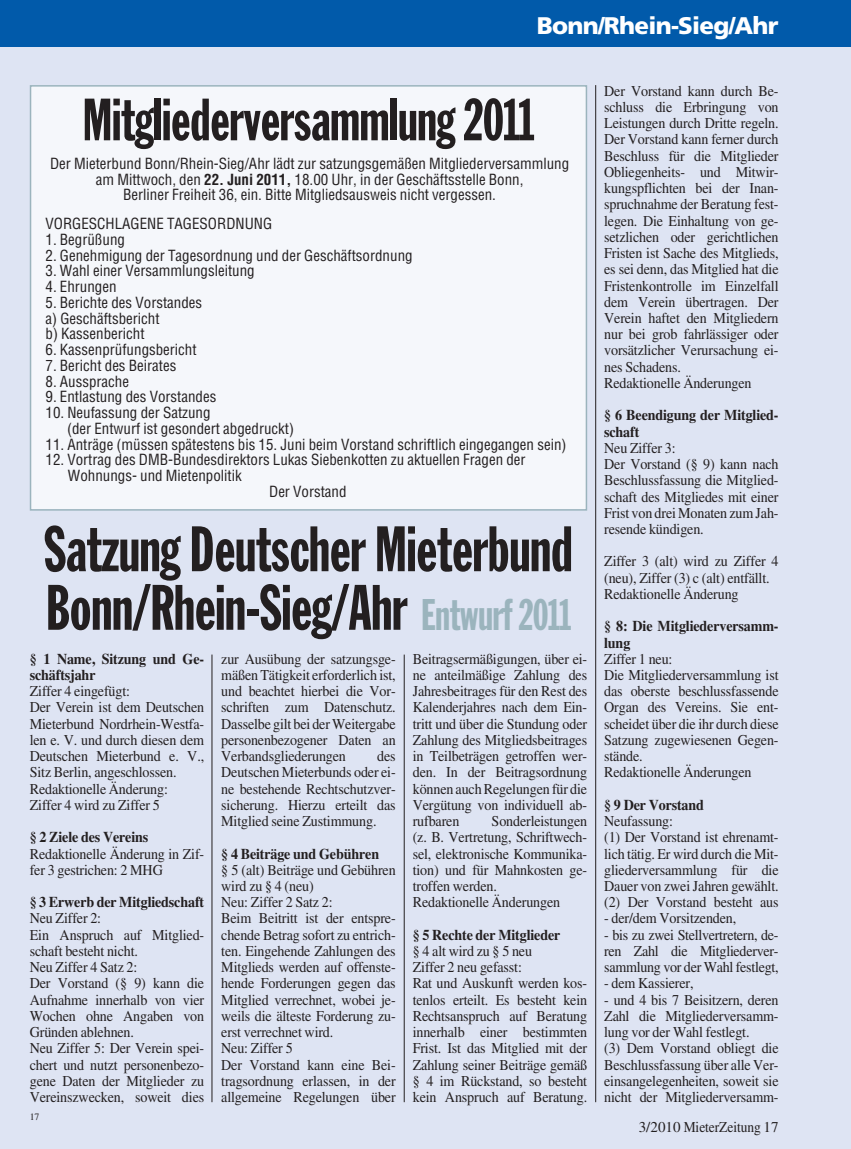
<style>
.page{position:relative;width:851px;height:1149px;background:#fff}
.page>*{position:absolute;margin:0;border:0;box-sizing:border-box;transform-origin:0 0}
.t1{font:63px/58.5px "Franklin Gothic Extra Cond";letter-spacing:-.005em;color:#231f20;scale:.94 1}
.t2{font:58.5px "Franklin Gothic Extra Cond";letter-spacing:-.005em;color:#231f20;scale:.94 1}
.t3{font:900 24px "Frutiger";letter-spacing:-.03em;color:#fff}
.t4{font:15px/16.2px "Times";letter-spacing:-.01em;color:#231f20;scale:.94 1}
.t5{font:condensed 15px/15.8px "Helvetica";color:#231f20}
.t6{font:700 15px/16.2px "Times";letter-spacing:-.01em;color:#231f20;scale:.94 1}
.t7{font:15px "Times";letter-spacing:-.01em;color:#231f20}
.t8{font:9.75px "Times";color:#231f20}
.s1{font-weight:700}
.s2{font-size:43.5px;color:#9bb4bd}
</style>
<div class="page">
<div style="left:0;top:47px;width:850px;height:1101px;background:#dee4f3"></div>
<div style="left:31px;top:87px;width:554px;height:422px;background:#f5f7fb"></div>
<div style="left:30px;top:85px;width:557px;height:425px;border:2px solid #9bb4bd"></div>
<div style="left:0;top:0;width:850px;height:47px;background:#015aaa"></div>
<hr style="left:404px;top:654px;width:1px;height:447px;background:#231f20">
<hr style="left:595px;top:85px;width:1px;height:1016px;background:#231f20">
<hr style="left:212px;top:654px;width:1px;height:447px;background:#231f20">
<h3 class="t3" style="left:537px;top:16px;width:243px">Bonn/Rhein-Sieg/Ahr</h3>
<h2 class="t2" style="left:83px;top:99px;width:482px">Mitgliederversammlung 2011</h2>
<p class="t5" style="left:50px;top:156px;width:520px;text-align:center">Der Mieterbund Bonn/Rhein-Sieg/Ahr lädt zur satzungsgemäßen Mitgliederversammlung am Mittwoch, den <span class="s1">22. Juni 2011,</span> 18.00 Uhr, in der Geschäftsstelle Bonn,<br>Berliner Freiheit 36, ein. Bitte Mitgliedsausweis nicht vergessen.</p>
<p class="t5" style="left:45px;top:216px;width:228px">VORGESCHLAGENE TAGESORDNUNG</p>
<p class="t5" style="left:45px;top:232px;width:81px">1. Begrüßung</p>
<p class="t5" style="left:45px;top:247px;width:368px">2. Genehmigung der Tagesordnung und der Geschäftsordnung</p>
<p class="t5" style="left:45px;top:263px;width:211px">3. Wahl einer Versammlungsleitung</p>
<p class="t5" style="left:45px;top:279px;width:73px">4. Ehrungen</p>
<p class="t5" style="left:45px;top:295px;width:158px">5. Berichte des Vorstandes a) Geschäftsbericht<br>b) Kassenbericht</p>
<p class="t5" style="left:45px;top:342px;width:153px">6. Kassenprüfungsbericht</p>
<p class="t5" style="left:45px;top:358px;width:132px">7. Bericht des Beirates</p>
<p class="t5" style="left:45px;top:373px;width:85px">8. Aussprache</p>
<p class="t5" style="left:45px;top:389px;width:172px">9. Entlastung des Vorstandes</p>
<p class="t5" style="left:67px;top:405px;width:228px;text-indent:-22px">10. Neufassung der Satzung<br>(der Entwurf ist gesondert abgedruckt)</p>
<p class="t5" style="left:45px;top:436px;width:522px">11. Anträge (müssen spätestens bis 15. Juni beim Vorstand schriftlich eingegangen sein)</p>
<p class="t5" style="left:45px;top:452px;width:481px">12. Vortrag des DMB-Bundesdirektors Lukas Siebenkotten zu aktuellen Fragen der</p>
<p class="t5" style="left:68px;top:468px;width:175px">Wohnungs- und Mietenpolitik</p>
<p class="t5" style="left:269px;top:484px;width:79px">Der Vorstand</p>
<h1 class="t1" style="left:44px;top:524px;width:563px">Satzung Deutscher Mieterbund<br>Bonn/Rhein-Sieg/Ahr <span class="s2">Entwurf 2011</span></h1>
<p class="t6" style="left:30px;top:650px;width:187px">§ 1 Name, Sitzung und Ge&shy;schäftsjahr</p>
<p class="t4" style="left:30px;top:684px;width:187px">Ziffer 4 eingefügt:<br>Der Verein ist dem Deutschen<br>Mieterbund Nordrhein-Westfa&shy;len e. V. und durch diesen dem<br>Deutschen Mieterbund e. V.,<br>Sitz Berlin, angeschlossen.<br>Redaktionelle Änderung:<br>Ziffer 4 wird zu Ziffer 5</p>
<p class="t6" style="left:30px;top:828px;width:128px">§ 2 Ziele des Vereins</p>
<p class="t4" style="left:30px;top:846px;width:187px">Redaktionelle Änderung in Zif&shy;fer 3 gestrichen: 2 MHG</p>
<p class="t6" style="left:30px;top:893px;width:187px">§ 3 Erwerb der Mitgliedschaft</p>
<p class="t4" style="left:30px;top:911px;width:187px">Neu Ziffer 2:<br>Ein Anspruch auf Mitglied&shy;schaft besteht nicht.<br>Neu Ziffer 4 Satz 2:<br>Der Vorstand (§ 9) kann die<br>Aufnahme innerhalb von vier<br>Wochen ohne Angaben von<br>Gründen ablehnen.<br>Neu Ziffer 5: Der Verein spei&shy;chert und nutzt personenbezo&shy;gene Daten der Mitglieder zu<br>Vereinszwecken, soweit dies</p>
<p class="t4" style="left:221px;top:652px;width:187px;text-align:justify">zur Ausübung der satzungsge&shy;mäßen Tätigkeit erforderlich ist, und beachtet hierbei die Vor&shy;schriften zum Datenschutz.<br>Dasselbe gilt bei derWeitergabe personenbezogener Daten an Verbandsgliederungen</p>
<p class="t4" style="left:412px;top:652px;width:187px;text-align:justify">Beitragsermäßigungen, über ei&shy;ne anteilmäßige Zahlung des Jahresbeitrages für den Rest des Kalenderjahres nach dem Ein&shy;tritt und über die Stundung oder Zahlung des Mitgliedsbeitrages in Teilbeträgen getroffen wer&shy;den. In der Beitragsordnung können auch Regelungen für die Vergütung von individuell ab&shy;rufbaren</p>
<p class="t4" style="left:221px;top:749px;width:187px;text-align:justify;text-indent:156px">des Deutschen Mieterbunds oder ei&shy;ne bestehende Rechtschutzver&shy;sicherung. Hierzu erteilt das Mitglied seine Zustimmung.</p>
<p class="t6" style="left:221px;top:845px;width:169px">§ 4 Beiträge und Gebühren</p>
<p class="t4" style="left:221px;top:862px;width:187px">§ 5 (alt) Beiträge und Gebühren wird zu § 4 (neu)<br>Neu: Ziffer 2 Satz 2:<br>Beim Beitritt ist der entspre&shy;chende Betrag sofort zu entrich&shy;ten. Eingehende Zahlungen des<br>Mitglieds werden auf offenste&shy;hende Forderungen gegen das<br>Mitglied verrechnet, wobei je&shy;weils die älteste Forderung zu&shy;erst verrechnet wird.<br>Neu: Ziffer 5<br>Der Vorstand kann eine Bei&shy;tragsordnung erlassen, in der allgemeine Regelungen über</p>
<p class="t4" style="left:412px;top:814px;width:187px;text-indent:79px">Sonderleistungen (z. B. Vertretung, Schriftwech&shy;sel, elektronische Kommunika&shy;tion) und für Mahnkosten ge&shy;troffen werden.<br>Redaktionelle Änderungen</p>
<p class="t6" style="left:412px;top:926px;width:158px">§ 5 Rechte der Mitglieder</p>
<p class="t4" style="left:412px;top:944px;width:187px">§ 4 alt wird zu § 5 neu<br>Ziffer 2 neu gefasst:<br>Rat und Auskunft werden kos&shy;tenlos erteilt. Es besteht kein<br>Rechtsanspruch auf Beratung innerhalb einer bestimmten<br>Frist. Ist das Mitglied mit der<br>Zahlung seiner Beiträge gemäß § 4 im Rückstand, so besteht kein Anspruch auf Beratung.</p>
<p class="t8" style="left:30px;top:1112px;width:11px">17</p>
<p class="t4" style="left:604px;top:84px;width:187px">Der Vorstand kann durch Be&shy;schluss die Erbringung von<br>Leistungen durch Dritte regeln.<br>Der Vorstand kann ferner durch<br>Beschluss für die Mitglieder<br>Obliegenheits- und Mitwir&shy;kungspflichten bei der Inan&shy;spruchnahme der Beratung fest&shy;legen. Die Einhaltung von ge&shy;setzlichen oder gerichtlichen<br>Fristen ist Sache des Mitglieds, es sei denn, das Mitglied hat die<br>Fristenkontrolle im Einzelfall dem Verein übertragen. Der<br>Verein haftet den Mitgliedern nur bei grob fahrlässiger oder vorsätzlicher Verursachung ei&shy;nes Schadens.<br>Redaktionelle Änderungen</p>
<p class="t6" style="left:604px;top:407px;width:187px">§ 6 Beendigung der Mitglied&shy;schaft</p>
<p class="t4" style="left:604px;top:441px;width:187px">Neu Ziffer 3:<br>Der Vorstand (§ 9) kann nach<br>Beschlussfassung die Mitglied&shy;schaft des Mitgliedes mit einer<br>Frist von drei Monaten zum Jah&shy;resende kündigen.</p>
<p class="t4" style="left:604px;top:554px;width:187px">Ziffer 3 (alt) wird zu Ziffer 4 (neu), Ziffer (3) c (alt) entfällt.<br>Redaktionelle Änderung</p>
<p class="t6" style="left:604px;top:618px;width:187px">§ 8: Die Mitgliederversamm&shy;lung</p>
<p class="t4" style="left:604px;top:652px;width:187px">Ziffer 1 neu:<br>Die Mitgliederversammlung ist das oberste beschlussfassende<br>Organ des Vereins. Sie ent&shy;scheidet über die ihr durch diese<br>Satzung zugewiesenen Gegen&shy;stände.<br>Redaktionelle Änderungen</p>
<p class="t6" style="left:604px;top:796px;width:108px">§ 9 Der Vorstand</p>
<p class="t4" style="left:604px;top:814px;width:187px">Neufassung:<br>(1) Der Vorstand ist ehrenamt&shy;lich tätig. Er wird durch die Mit&shy;gliederversammlung für die<br>Dauer von zwei Jahren gewählt. (2) Der Vorstand besteht aus</p>
<p class="t4" style="left:604px;top:911px;width:142px">- der/dem Vorsitzenden,</p>
<p class="t4" style="left:604px;top:927px;width:187px;text-align:justify">- bis zu zwei Stellvertretern, de&shy;ren Zahl die Mitgliederver&shy;sammlung vor der Wahl festlegt,</p>
<p class="t4" style="left:604px;top:976px;width:97px">- dem Kassierer,</p>
<p class="t4" style="left:604px;top:992px;width:187px">- und 4 bis 7 Beisitzern, deren<br>Zahl die Mitgliederversamm&shy;lung vor der Wahl festlegt.<br>(3) Dem Vorstand obliegt die<br>Beschlussfassung über alle Ver&shy;einsangelegenheiten, soweit sie nicht der Mitgliederversamm-</p>
<p class="t7" style="left:638px;top:1121px;width:141px">3/2010 MieterZeitung 17</p>
</div>
